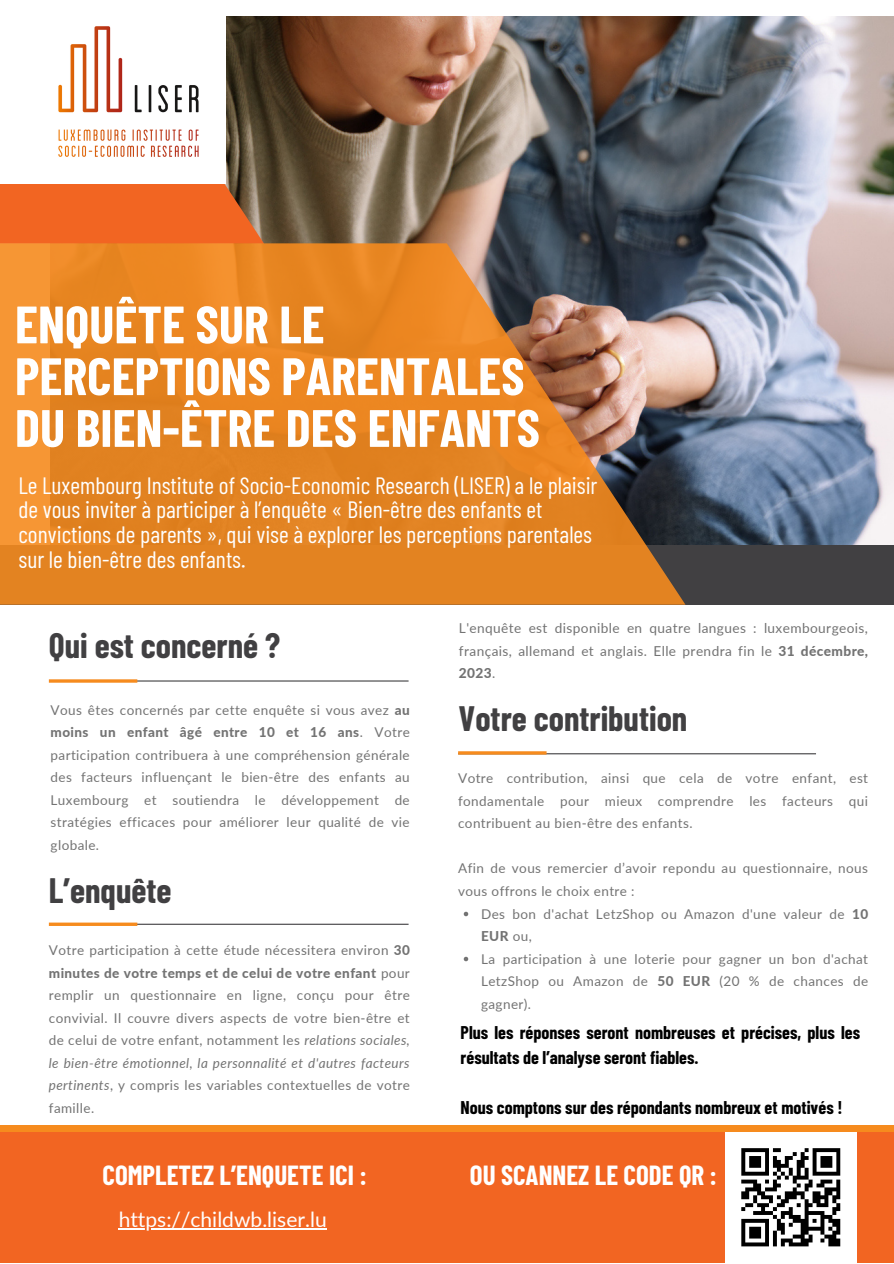
<style>
.page{position:relative;width:894px;height:1264px;background:#fff}
.page>*{position:absolute;margin:0;border:0;box-sizing:border-box;transform-origin:0 0}
.t1{font:700 52.5px/51.8px "Barlow Condensed";color:#fff}
.t2{font:700 34.5px "Barlow Condensed";color:#414042}
.t3{font:700 27px "Barlow Condensed";color:#fff}
.t4{font:23.7px/24.8px "Barlow Condensed";color:#fff}
.t5{font:21px "Lato";color:#fff}
.t6{font:700 18px/24.8px "Barlow Condensed";color:#000}
.t7{font:13.65px/22.5px "Lato";letter-spacing:.03em;color:#737373;text-align:justify}
.t8{font:13.5px/22.5px "Lato";letter-spacing:.03em;color:#737373;text-align:justify}
.s1{font-weight:800}
.s2{font-style:italic}
</style>
<div class="page">
<img style="left:226px;top:17px;width:667px;height:528px">
<svg style="left:0;top:184px;width:264px;height:59px;background:#e96525"></svg>
<div style="left:0;top:545px;width:893px;height:59px;background:#414042"></div>
<svg style="left:0;top:243px;width:685px;height:361px;background:#d27f2d"></svg>
<div style="left:0;top:1131px;width:893px;height:131px;background:#f26522"></div>
<div style="left:0;top:1125px;width:893px;height:7px;background:#f68b1e"></div>
<hr style="left:51px;top:680px;width:357px;height:1px;background:#414042">
<hr style="left:51px;top:923px;width:357px;height:1px;background:#414042">
<hr style="left:49px;top:679px;width:88px;height:3px;background:#f68b1e">
<svg style="left:49px;top:922px;width:88px;height:4px"></svg>
<img style="left:725px;top:1132px;width:131px;height:130px">
<hr style="left:458px;top:753px;width:357px;height:1px;background:#414042">
<hr style="left:458px;top:751px;width:88px;height:3px;background:#f68b1e">
<img style="left:58px;top:26px;width:141px;height:131px">
<hr style="left:119px;top:1228px;width:208px;height:1px;background:#fff">
<svg style="left:463px;top:911px;width:5px;height:5px"></svg>
<svg style="left:463px;top:956px;width:5px;height:5px"></svg>
<p class="t1" style="left:15px;top:296px;width:511px">ENQUÊTE SUR LE<br>PERCEPTIONS PARENTALES</p>
<p class="t1" style="left:15px;top:400px;width:526px">DU BIEN-ÊTRE DES ENFANTS</p>
<p class="t4" style="left:18px;top:472px;width:580px">Le Luxembourg Institute of Socio-Economic Research (LISER) a le plaisir de vous inviter à participer à l’enquête « Bien-être des enfants et convictions de parents », qui vise à explorer les perceptions parentales sur le bien-être des enfants.</p>
<p class="t2" style="left:49px;top:623px;width:233px">Qui est concerné ?</p>
<p class="t8" style="left:51px;top:698px;width:360px">Vous êtes concernés par cette enquête si vous avez <span class="s1">au moins un enfant âgé entre 10 et 16 ans</span>. Votre participation contribuera à une compréhension générale des facteurs influençant le bien-être des enfants au Luxembourg et soutiendra le développement de stratégies efficaces pour améliorer leur qualité de vie globale.</p>
<p class="t2" style="left:49px;top:868px;width:124px">L’enquête</p>
<p class="t8" style="left:49px;top:938px;width:362px">Votre participation à cette étude nécessitera environ <span class="s1">30 minutes de votre temps et de celui de votre enfant</span> pour remplir un questionnaire en ligne, conçu pour être convivial. Il couvre divers aspects de votre bien-être et de celui de votre enfant, notamment les <span class="s2">relations sociales, le bien-être émotionnel, la personnalité et d'autres facteurs pertinents</span>, y compris les variables contextuelles de votre famille.</p>
<p class="t3" style="left:102px;top:1158px;width:266px">COMPLETEZ L’ENQUETE ICI :</p>
<p class="t5" style="left:119px;top:1206px;width:209px">https://childwb.liser.lu</p>
<p class="t7" style="left:459px;top:617px;width:410px">L'enquête est disponible en quatre langues : luxembourgeois, français, allemand et anglais. Elle prendra fin le <span class="s1">31 décembre, 2023</span>.</p>
<p class="t2" style="left:458px;top:696px;width:230px">Votre contribution</p>
<p class="t8" style="left:458px;top:767px;width:411px">Votre contribution, ainsi que cela de votre enfant, est fondamentale pour mieux comprendre les facteurs qui contribuent au bien-être des enfants.</p>
<p class="t8" style="left:458px;top:857px;width:411px">Afin de vous remercier d’avoir repondu au questionnaire, nous vous offrons le choix entre :</p>
<p class="t8" style="left:481px;top:902px;width:388px">Des bon d'achat LetzShop ou Amazon d'une valeur de <span class="s1">10<br>EUR</span> ou,</p>
<p class="t8" style="left:481px;top:947px;width:388px">La participation à une loterie pour gagner un bon d'achat LetzShop ou Amazon de <span class="s1">50 EUR</span> (20 % de chances de gagner).</p>
<p class="t6" style="left:460px;top:1019px;width:401px">Plus les réponses seront nombreuses et précises, plus les résultats de l’analyse seront fiables.</p>
<p class="t6" style="left:460px;top:1094px;width:383px">Nous comptons sur des répondants nombreux et motivés !</p>
<p class="t3" style="left:470px;top:1158px;width:248px">OU SCANNEZ LE CODE QR :</p>
</div>
